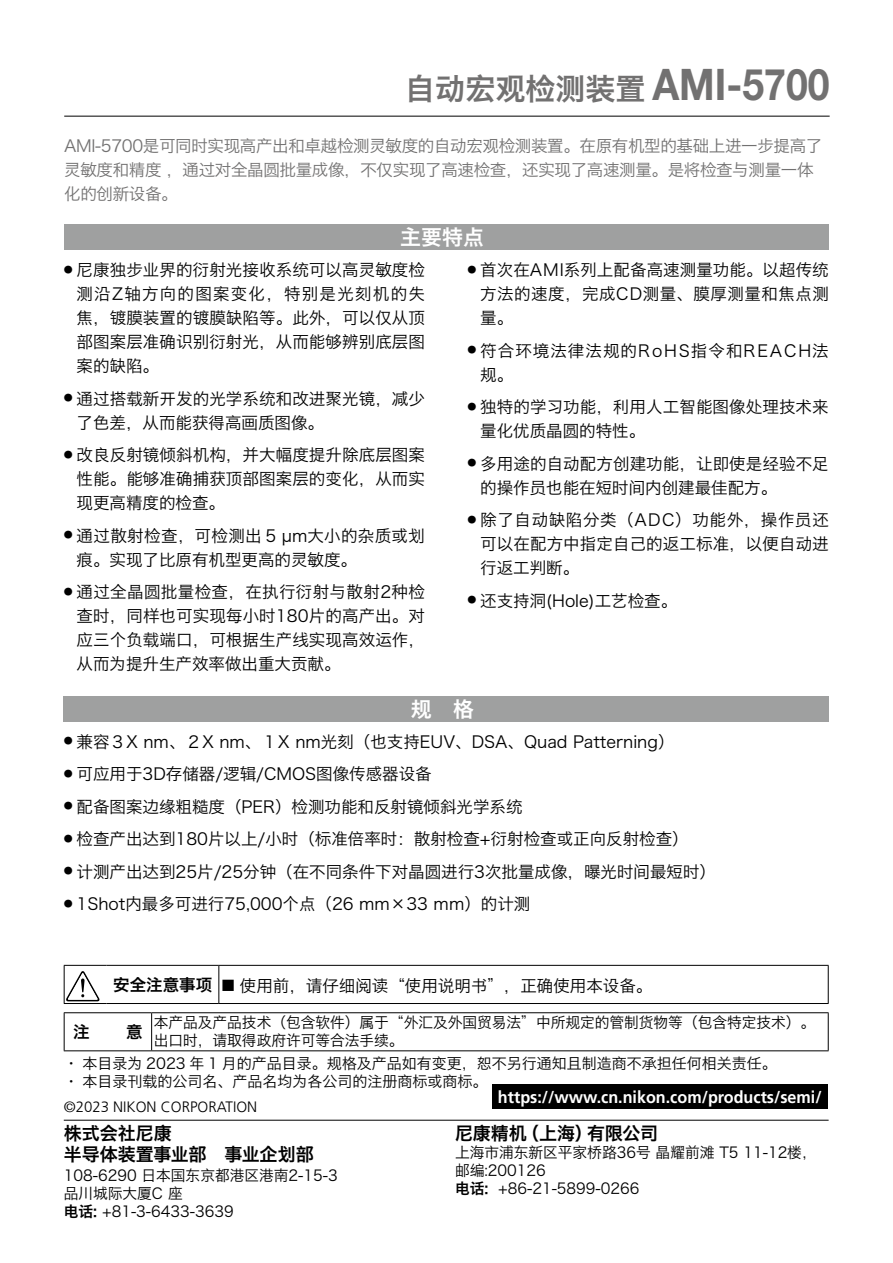
<style>
.page{position:relative;width:893px;height:1263px;background:#fff}
.page>*{position:absolute;margin:0;border:0;box-sizing:border-box;transform-origin:0 0}
.t1{font:30px "Hiragino Sans GB W6";color:#727171}
.t2{font:21px "Hiragino Sans GB W6";color:#fff}
.t3{font:18px/21px "Hiragino Sans GB W6";letter-spacing:-.005em;color:#000}
.t4{font:700 16.95px "Frutiger LT Com";color:#fff;scale:.95 1}
.t5{font:16.5px/24px "Hiragino Sans GB W3";color:#000;text-align:justify}
.t6{font:16.5px/24px "Hiragino Sans GB W3";letter-spacing:-.02em;color:#727171}
.t7{font:16.5px/24px "Hiragino Sans GB W3";letter-spacing:.065em;color:#000}
.t8{font:16.5px "Hiragino Sans GB W6";color:#000}
.t9{font:15px/18px "Hiragino Sans GB W3";color:#000}
.t10{font:300 15px "Frutiger LT Com";color:#000}
.s1{font-family:"Helvetica Neue LT Std";font-weight:700;font-size:43.65px}
.s2{font-family:"Hira Kaku Pro W3"}
.s3{font-family:"Hiragino Sans GB W6"}
.s4{font-size:14.85px}
</style>
<div class="page">
<div style="left:64px;top:224px;width:765px;height:26px;background:#9fa0a0"></div>
<div style="left:64px;top:696px;width:765px;height:25px;background:#9fa0a0"></div>
<hr style="left:64px;top:116px;width:766px;height:1px;background:#000">
<hr style="left:64px;top:1120px;width:765px;height:1px;background:#000">
<hr style="left:64px;top:965px;width:43px;height:1px;background:#000">
<hr style="left:64px;top:966px;width:1px;height:37px;background:#000">
<hr style="left:107px;top:965px;width:112px;height:1px;background:#000">
<hr style="left:219px;top:965px;width:610px;height:1px;background:#000">
<hr style="left:218px;top:966px;width:1px;height:37px;background:#000">
<hr style="left:828px;top:966px;width:1px;height:37px;background:#000">
<hr style="left:64px;top:1003px;width:43px;height:1px;background:#000">
<hr style="left:107px;top:1003px;width:112px;height:1px;background:#000">
<hr style="left:219px;top:1003px;width:610px;height:1px;background:#000">
<svg style="left:66px;top:971px;width:33px;height:30px"></svg>
<hr style="left:64px;top:1012px;width:88px;height:1px;background:#000">
<hr style="left:64px;top:1013px;width:1px;height:37px;background:#000">
<hr style="left:152px;top:1012px;width:677px;height:1px;background:#000">
<hr style="left:151px;top:1013px;width:1px;height:37px;background:#000">
<hr style="left:828px;top:1013px;width:1px;height:37px;background:#000">
<hr style="left:64px;top:1050px;width:88px;height:1px;background:#000">
<hr style="left:152px;top:1050px;width:677px;height:1px;background:#000">
<div style="left:492px;top:1084px;width:336px;height:25px;background:#000"></div>
<h1 class="t1" style="left:405px;top:69px;width:426px">自动宏观检测装置 <span class="s1">AMI-5700</span></h1>
<p class="t6" style="left:64px;top:134px;width:760px">AMI-5700是可同时实现高产出和卓越检测灵敏度的自动宏观检测装置。在原有机型的基础上进一步提高了灵敏度和精度，通过对全晶圆批量成像，不仅实现了高速检查，还实现了高速测量。是将检查与测量一体化的创新设备。</p>
<p class="t2" style="left:400px;top:223px;width:85px">主要特点</p>
<p class="t5" style="left:77px;top:258px;width:350px;text-indent:-13px"><sup>●</sup> 尼康独步业界的衍射光接收系统可以高灵敏度检测沿Z轴方向的图案变化，特别是光刻机的失焦，镀膜装置的镀膜缺陷等。此外，可以仅从顶部图案层准确识别衍射光，从而能够辨别底层图案的缺陷。</p>
<p class="t5" style="left:77px;top:386px;width:350px;text-indent:-13px"><sup>●</sup> 通过搭载新开发的光学系统和改进聚光镜，减少了色差，从而能获得高画质图像。</p>
<p class="t5" style="left:77px;top:443px;width:350px;text-indent:-13px"><sup>●</sup> 改良反射镜倾斜机构，并大幅度提升除底层图案性能。能够准确捕获顶部图案层的变化，从而实现更高精度的检查。</p>
<p class="t5" style="left:77px;top:523px;width:350px;text-indent:-13px"><sup>●</sup> 通过散射检查，可检测出 5 <span class="s2">µ</span>m大小的杂质或划痕。实现了比原有机型更高的灵敏度。</p>
<p class="t5" style="left:77px;top:580px;width:350px;text-indent:-13px"><sup>●</sup> 通过全晶圆批量检查，在执行衍射与散射2种检查时，同样也可实现每小时180片的高产出。对应三个负载端口，可根据生产线实现高效运作，从而为提升生产效率做出重大贡献。</p>
<p class="t5" style="left:480px;top:258px;width:350px;text-indent:-13px"><sup>●</sup> 首次在AMI系列上配备高速测量功能。以超传统方法的速度，完成CD测量、膜厚测量和焦点测量。</p>
<p class="t7" style="left:480px;top:338px;width:350px;text-indent:-13px"><sup>●</sup> 符合环境法律法规的RoHS指令和REACH法规。</p>
<p class="t5" style="left:480px;top:395px;width:350px;text-indent:-13px"><sup>●</sup> 独特的学习功能，利用人工智能图像处理技术来量化优质晶圆的特性。</p>
<p class="t5" style="left:480px;top:451px;width:350px;text-indent:-13px"><sup>●</sup> 多用途的自动配方创建功能，让即使是经验不足的操作员也能在短时间内创建最佳配方。</p>
<p class="t5" style="left:480px;top:508px;width:350px;text-indent:-13px"><sup>●</sup> 除了自动缺陷分类（ADC）功能外，操作员还可以在配方中指定自己的返工标准，以便自动进行返工判断。</p>
<p class="t5" style="left:467px;top:588px;width:211px"><sup>●</sup> 还支持洞(Hole)工艺检查。</p>
<p class="t2" style="left:411px;top:695px;width:64px">规 格</p>
<p class="t5" style="left:64px;top:729px;width:612px"><sup>●</sup> 兼容３X nm、２X nm、１X nm光刻（也支持EUV、DSA、Quad Patterning）</p>
<p class="t5" style="left:64px;top:762px;width:369px"><sup>●</sup> 可应用于3D存储器/逻辑/CMOS图像传感器设备</p>
<p class="t5" style="left:64px;top:794px;width:460px"><sup>●</sup> 配备图案边缘粗糙度（PER）检测功能和反射镜倾斜光学系统</p>
<p class="t5" style="left:64px;top:827px;width:626px"><sup>●</sup> 检查产出达到180片以上/小时（标准倍率时：散射检查+衍射检查或正向反射检查）</p>
<p class="t5" style="left:64px;top:859px;width:654px"><sup>●</sup> 计测产出达到25片/25分钟（在不同条件下对晶圆进行3次批量成像，曝光时间最短时）</p>
<p class="t5" style="left:64px;top:892px;width:468px"><sup>●</sup> 1Shot内最多可进行75,000个点（26 mm×33 mm）的计测</p>
<p class="t5" style="left:113px;top:973px;width:541px"><span class="s3">安全注意事项</span> <span class="s4">■</span> 使用前，请仔细阅读“使用说明书”，正确使用本设备。</p>
<p class="t8" style="left:73px;top:1021px;width:18px">注</p>
<p class="t8" style="left:126px;top:1021px;width:18px">意</p>
<p class="t9" style="left:154px;top:1013px;width:663px">本产品及产品技术（包含软件）属于“外汇及外国贸易法”中所规定的管制货物等（包含特定技术）。出口时，请取得政府许可等合法手续。</p>
<p class="t9" style="left:64px;top:1054px;width:715px">• 本目录为 2023 年 1 月的产品目录。规格及产品如有变更，恕不另行通知且制造商不承担任何相关责任。</p>
<p class="t9" style="left:64px;top:1072px;width:425px">• 本目录刊载的公司名、产品名均为各公司的注册商标或商标。</p>
<p class="t10" style="left:64px;top:1098px;width:195px">©2023 NIKON CORPORATION</p>
<p class="t4" style="left:498px;top:1087px;width:342px">https://www.cn.nikon.com/products/semi/</p>
<p class="t3" style="left:64px;top:1122px;width:251px">株式会社尼康<br>半导体装置事业部　事业企划部</p>
<p class="t9" style="left:64px;top:1166px;width:275px">108-6290 日本国东京都港区港南2-15-3品川城际大厦C 座<br><span class="s3">电话:</span> +81-3-6433-3639</p>
<p class="t3" style="left:455px;top:1122px;width:205px">尼康精机（上海）有限公司</p>
<p class="t9" style="left:455px;top:1143px;width:363px">上海市浦东新区平家桥路36号晶耀前滩 T5 11-12楼，邮编:200126<br><span class="s3">电话:</span> +86-21-5899-0266</p>
</div>
